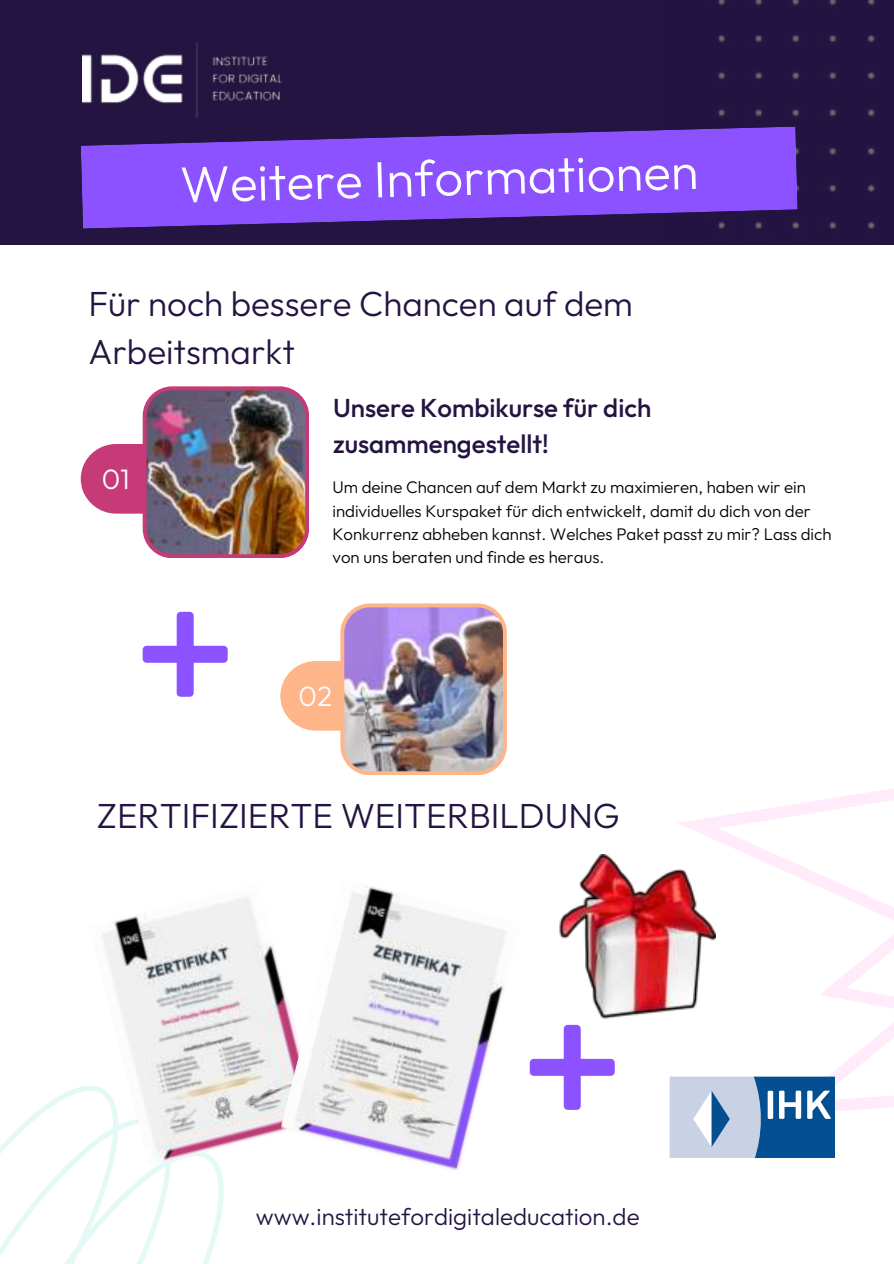
<style>
.page{position:relative;width:894px;height:1264px;background:#fff}
.page>*{position:absolute;margin:0;border:0;box-sizing:border-box;transform-origin:0 0}
.t1{font:100 51px "Outfit";color:#fdfdfd}
.t2{font:100 34.95px/48.6px "Outfit";color:#241442}
.t3{font:100 28.05px "Outfit";color:#fdfdfd}
.t4{font:100 25.8px/36px "Outfit";color:#241442}
.t5{font:100 24px "Outfit";color:#241442}
.t6{font:100 16.8px/23.1px "Outfit";color:#000}
</style>
<div class="page">
<div style="left:0;top:0;width:662px;height:244px;background:#241442"></div>
<div style="left:662px;top:0;width:231px;height:245px;background:#231341"></div>
<svg style="left:81px;top:126px;width:716px;height:103px;background:#7745d9"></svg>
<img style="left:82px;top:43px;width:206px;height:74px">
<img style="left:81px;top:386px;width:228px;height:172px">
<img style="left:280px;top:603px;width:226px;height:172px">
<div style="left:143px;top:645px;width:85px;height:17px;background:#8c52ff;border-radius:4px"></div>
<div style="left:177px;top:611px;width:17px;height:85px;background:#8c52ff;border-radius:4px"></div>
<svg style="left:0;top:1086px;width:224px;height:177px"></svg>
<svg style="left:678px;top:789px;width:215px;height:352px"></svg>
<img style="left:88px;top:897px;width:192px;height:269px">
<img style="left:280px;top:886px;width:226px;height:284px">
<img style="left:559px;top:854px;width:156px;height:168px">
<div style="left:529px;top:1058px;width:85px;height:17px;background:#8c52ff;border-radius:4px"></div>
<div style="left:563px;top:1024px;width:17px;height:85px;background:#8c52ff;border-radius:4px"></div>
<svg style="left:669px;top:1076px;width:165px;height:81px;background:#7ca0c5"></svg>
<h1 class="t1" style="left:179px;top:156px;width:520px;rotate:-2deg">Weitere Informationen</h1>
<h2 class="t2" style="left:88px;top:278px;width:546px">Für noch bessere Chancen auf dem<br>Arbeitsmarkt</h2>
<h3 class="t4" style="left:333px;top:389px;width:319px">Unsere Kombikurse für dich zusammengestellt!</h3>
<h3 class="t3" style="left:102px;top:462px;width:29px">01</h3>
<p class="t6" style="left:332px;top:475px;width:500px">Um deine Chancen auf dem Markt zu maximieren, haben wir ein individuelles Kurspaket für dich entwickelt, damit du dich von der Konkurrenz abheben kannst. Welches Paket passt zu mir? Lass dich von uns beraten und finde es heraus.</p>
<h3 class="t3" style="left:298px;top:679px;width:35px">02</h3>
<h2 class="t2" style="left:97px;top:791px;width:524px">ZERTIFIZIERTE WEITERBILDUNG</h2>
<h3 class="t5" style="left:256px;top:1201px;width:385px">www.institutefordigitaleducation.de</h3>
</div>
